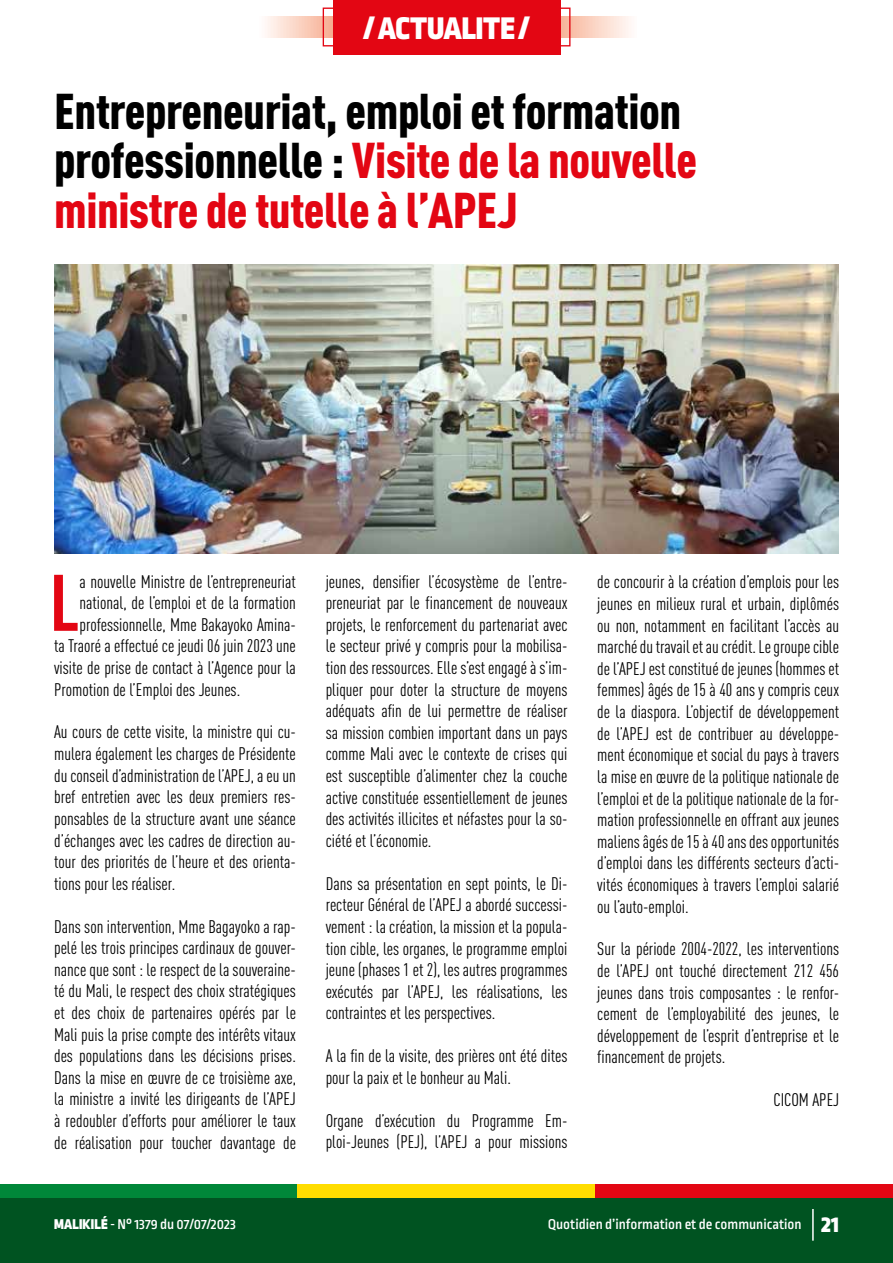
<style>
.page{position:relative;width:893px;height:1263px;background:#fff}
.page>*{position:absolute;margin:0;border:0;box-sizing:border-box;transform-origin:0 0}
.t1{font:700 condensed 78.6px "DIN Pro";color:#e30613}
.t2{font:900 condensed 49.5px/49.5px "DIN Pro";letter-spacing:-.01em;color:#000}
.t3{font:900 33px "Ropa Sans Pro";color:#fff}
.t4{font:condensed 18px/21.6px "DIN Pro";color:#000;text-align:justify}
.t5{font:500 15px "Ropa Sans Pro";color:#fff}
.s1{color:#e30613}
.s2{font-weight:900}
.s3{font-weight:900;font-size:24px}
</style>
<div class="page">
<div style="left:0;top:1184px;width:298px;height:17px;background:#008739"></div>
<div style="left:298px;top:1184px;width:297px;height:17px;background:#fd0"></div>
<div style="left:595px;top:1184px;width:298px;height:17px;background:#e30613"></div>
<div style="left:0;top:1198px;width:893px;height:65px;background:#005321"></div>
<hr style="left:812px;top:1209px;width:2px;height:32px;background:#fff">
<svg style="left:267px;top:16px;width:364px;height:22px;background:#fad2c3"></svg>
<div style="left:333px;top:0;width:227px;height:54px;background:#e30613"></div>
<div style="left:323px;top:8px;width:247px;height:38px;border:1px solid #e30613"></div>
<img style="left:54px;top:264px;width:785px;height:289px">
<h3 class="t3" style="left:364px;top:9px;width:167px">/ ACTUALITE /</h3>
<h2 class="t2" style="left:54px;top:82px;width:644px">Entrepreneuriat, emploi et formation professionnelle : <span class="s1">Visite de la nouvelle ministre de tutelle à l’APEJ</span></h2>
<h1 class="t1" style="left:49px;top:543px;width:32px">L</h1>
<p class="t4" style="left:80px;top:569px;width:218px">a nouvelle Ministre de l’entrepreneuriat</p>
<p class="t4" style="left:80px;top:591px;width:218px">national, de l’emploi et de la formation</p>
<p class="t4" style="left:80px;top:612px;width:218px">professionnelle, Mme Bakayoko Amina-</p>
<p class="t4" style="left:54px;top:634px;width:243px">ta Traoré a effectué ce jeudi 06 juin 2023 une</p>
<p class="t4" style="left:54px;top:655px;width:243px">visite de prise de contact à l’Agence pour la</p>
<p class="t4" style="left:54px;top:677px;width:188px">Promotion de l’Emploi des Jeunes.</p>
<p class="t4" style="left:54px;top:720px;width:243px">Au cours de cette visite, la ministre qui cu&shy;mulera également les charges de Présidente du conseil d’administration de l’APEJ, a eu un bref entretien avec les deux premiers res&shy;ponsables de la structure avant une séance d’échanges avec les cadres de direction au&shy;tour des priorités de l’heure et des orienta&shy;tions pour les réaliser.</p>
<p class="t4" style="left:54px;top:914px;width:243px">Dans son intervention, Mme Bagayoko a rap&shy;pelé les trois principes cardinaux de gouver&shy;nance que sont : le respect de la souveraine&shy;té du Mali, le respect des choix stratégiques et des choix de partenaires opérés par le Mali puis la prise compte des intérêts vitaux des populations dans les décisions prises.<br>Dans la mise en œuvre de ce troisième axe, la ministre a invité les dirigeants de l’APEJ à redoubler d’efforts pour améliorer le taux de réalisation pour toucher davantage de</p>
<p class="t4" style="left:326px;top:569px;width:243px">jeunes, densifier l’écosystème de l’entre&shy;preneuriat par le financement de nouveaux projets, le renforcement du partenariat avec le secteur privé y compris pour la mobilisa&shy;tion des ressources. Elle s’est engagé à s’im&shy;pliquer pour doter la structure de moyens adéquats afin de lui permettre de réaliser sa mission combien important dans un pays comme Mali avec le contexte de crises qui est susceptible d’alimenter chez la couche active constituée essentiellement de jeunes des activités illicites et néfastes pour la so&shy;ciété et l’économie.</p>
<p class="t4" style="left:326px;top:871px;width:243px">Dans sa présentation en sept points, le Di&shy;recteur Général de l’APEJ a abordé successi&shy;vement : la création, la mission et la popula&shy;tion cible, les organes, le programme emploi jeune (phases 1 et 2), les autres programmes exécutés par l’APEJ, les réalisations, les contraintes et les perspectives.</p>
<p class="t4" style="left:326px;top:1044px;width:243px">A la fin de la visite, des prières ont été dites pour la paix et le bonheur au Mali.</p>
<p class="t4" style="left:326px;top:1108px;width:243px">Organe d’exécution du Programme Em&shy;ploi-Jeunes (PEJ), l’APEJ a pour missions</p>
<p class="t4" style="left:597px;top:570px;width:243px">de concourir à la création d’emplois pour les jeunes en milieux rural et urbain, diplômés ou non, notamment en facilitant l’accès au marché du travail et au crédit. Le groupe cible de l’APEJ est constitué de jeunes (hommes et femmes) âgés de 15 à 40 ans y compris ceux de la diaspora. L’objectif de développement de l’APEJ est de contribuer au développe&shy;ment économique et social du pays à travers la mise en œuvre de la politique nationale de l’emploi et de la politique nationale de la for&shy;mation professionnelle en offrant aux jeunes maliens âgés de 15 à 40 ans des opportunités d’emploi dans les différents secteurs d’acti&shy;vités économiques à travers l’emploi salarié ou l’auto-emploi.</p>
<p class="t4" style="left:597px;top:937px;width:243px">Sur la période 2004-2022, les interventions de l’APEJ ont touché directement 212 456 jeunes dans trois composantes : le renfor&shy;cement de l’employabilité des jeunes, le développement de l’esprit d’entreprise et le financement de projets.</p>
<p class="t4" style="left:773px;top:1088px;width:67px">CICOM APEJ</p>
<p class="t5" style="left:54px;top:1216px;width:183px"><span class="s2">MALIKILÉ</span> - N° 1379 du 07/07/2023</p>
<p class="t5" style="left:548px;top:1216px;width:292px">Quotidien d’information et de communication <span class="s3">21</span></p>
</div>
